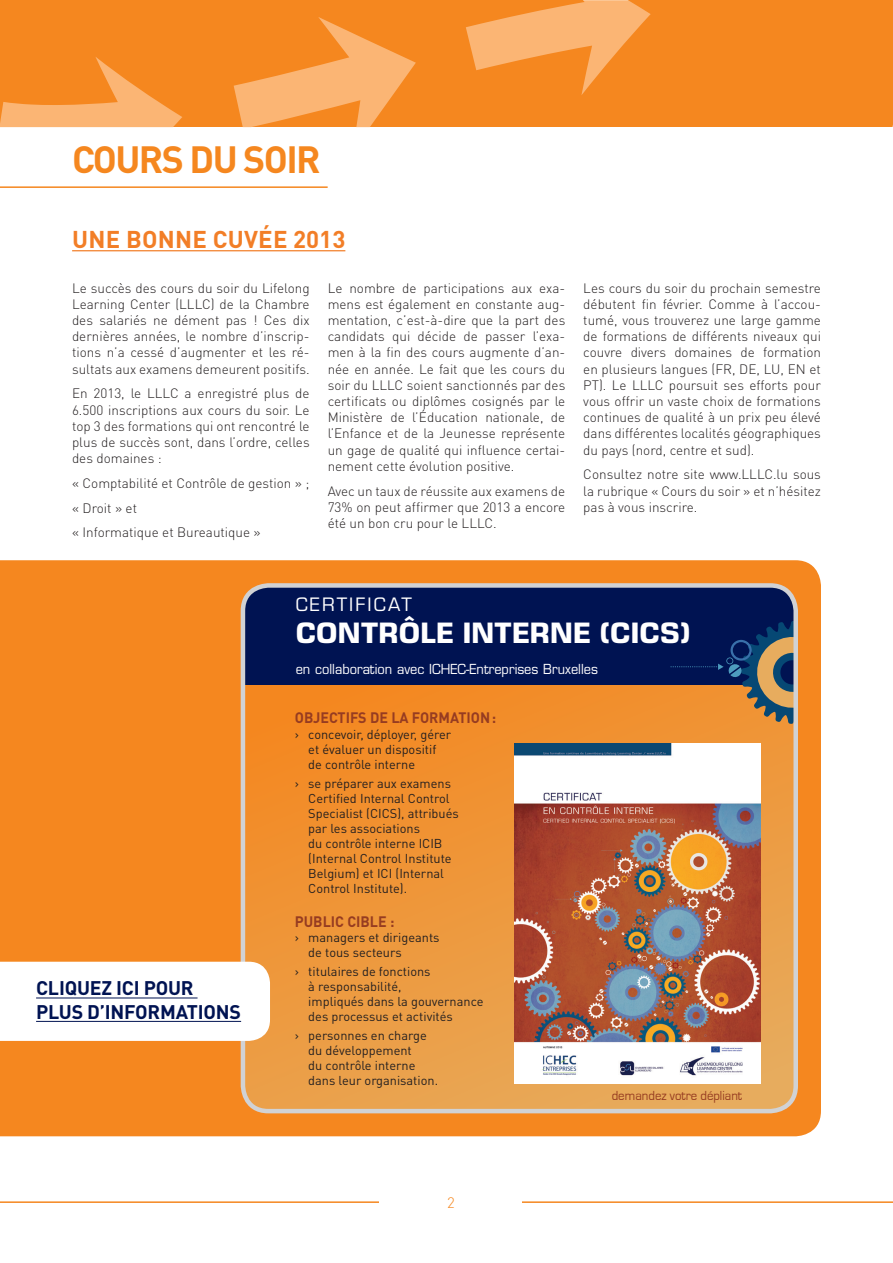
<style>
.page{position:relative;width:893px;height:1263px;background:#fff}
.page>*{position:absolute;margin:0;border:0;box-sizing:border-box;transform-origin:0 0}
.titre{font:700 37.5px "DIN Pro";letter-spacing:-.04em;color:#f5871f}
.t1{font:700 30px "Eurostile Next LT Pro";letter-spacing:.005em;color:#fff}
.titre-2{font:700 24px "DIN Pro";letter-spacing:.01em;color:#f27e27}
.texte_courant_Bold{font:700 19.5px/23.4px "DIN Pro";letter-spacing:-.01em;color:#001352}
.t2{font:18px "Eurostile LT Std";letter-spacing:.12em;color:#fff}
.t3{font:700 15px "DIN Pro";color:#963c21;scale:.95 1}
.t4{font:300 15px "DIN Pro";color:#f5871f}
.texte_courant{font:300 13.5px/16.2px "DIN Pro";color:#231f20;text-align:justify}
.t5{font:13.5px "Eurostile LT Std";color:#fff;scale:.95 1}
.t6{font:13.5px "Eurostile";color:#963c21;scale:.95 1}
.t7{font:12.75px/15px "DIN Pro";color:#231f20}
</style>
<div class="page">
<div style="left:0;top:560px;width:821px;height:576px;background:#f5871f"></div>
<hr style="left:0;top:1201px;width:893px;height:2px;background:#f5871f">
<div style="left:380px;top:1196px;width:142px;height:67px;background:#fff"></div>
<div style="left:0;top:1px;width:893px;height:126px;background:#f5871f"></div>
<svg style="left:466px;top:0;width:185px;height:95px"></svg>
<svg style="left:0;top:57px;width:182px;height:71px"></svg>
<svg style="left:234px;top:17px;width:182px;height:111px"></svg>
<hr style="left:72px;top:250px;width:273px;height:1px;background:#f27e27">
<hr style="left:0;top:186px;width:328px;height:2px;background:#f5871f">
<svg style="left:243px;top:585px;width:553px;height:526px"></svg>
<div style="left:243px;top:587px;width:553px;height:98px;background:#001352"></div>
<img style="left:515px;top:743px;width:245px;height:340px">
<svg style="left:670px;top:621px;width:123px;height:103px"></svg>
<div style="left:241px;top:583px;width:557px;height:530px;border:4px solid #d1d2d4;border-radius:26px"></div>
<svg style="left:0;top:962px;width:270px;height:79px"></svg>
<hr style="left:36px;top:997px;width:162px;height:1px;background:#001352">
<hr style="left:36px;top:1021px;width:205px;height:1px;background:#001352">
<p class="titre" style="left:72px;top:133px;width:250px">COURS DU SOIR</p>
<p class="titre-2" style="left:72px;top:223px;width:275px">UNE BONNE CUVÉE 2013</p>
<p class="texte_courant" style="left:72px;top:279px;width:239px">Le succès des cours du soir du Lifelong Learning Center (LLLC) de la Chambre des salariés ne dément pas ! Ces dix dernières années, le nombre d’inscrip&shy;tions n’a cessé d’augmenter et les ré&shy;sultats aux examens demeurent positifs.</p>
<p class="texte_courant" style="left:72px;top:385px;width:239px">En 2013, le LLLC a enregistré plus de 6.500 inscriptions aux cours du soir. Le top 3 des formations qui ont rencontré le plus de succès sont, dans l’ordre, celles des domaines :</p>
<p class="texte_courant" style="left:72px;top:474px;width:239px">« Comptabilité et Contrôle de gestion » ;</p>
<p class="texte_courant" style="left:72px;top:499px;width:67px">« Droit » et</p>
<p class="texte_courant" style="left:72px;top:524px;width:190px">« Informatique et Bureautique »</p>
<p class="texte_courant" style="left:328px;top:279px;width:239px">Le nombre de participations aux exa&shy;mens est également en constante aug&shy;mentation, c’est-à-dire que la part des candidats qui décide de passer l’exa&shy;men à la fin des cours augmente d’an&shy;née en année. Le fait que les cours du soir du LLLC soient sanctionnés par des certificats ou diplômes cosignés par le Ministère de l’Éducation nationale, de l’Enfance et de la Jeunesse représente un gage de qualité qui influence certai&shy;nement cette évolution positive.</p>
<p class="texte_courant" style="left:328px;top:482px;width:239px">Avec un taux de réussite aux examens de 73% on peut affirmer que 2013 a encore été un bon cru pour le LLLC.</p>
<p class="texte_courant" style="left:583px;top:279px;width:239px">Les cours du soir du prochain semestre débutent fin février. Comme à l’accou&shy;tumé, vous trouverez une large gamme de formations de différents niveaux qui couvre divers domaines de formation en plusieurs langues (FR, DE, LU, EN et PT). Le LLLC poursuit ses efforts pour vous offrir un vaste choix de formations continues de qualité à un prix peu élevé dans différentes localités géographiques du pays (nord, centre et sud).</p>
<p class="texte_courant" style="left:583px;top:466px;width:239px">Consultez notre site www.LLLC.lu sous la rubrique « Cours du soir » et n’hésitez pas à vous inscrire.</p>
<p class="texte_courant_Bold" style="left:36px;top:976px;width:206px">CLIQUEZ ICI POUR<br>PLUS D’INFORMATIONS</p>
<p class="t2" style="left:296px;top:594px;width:118px">CERTIFICAT</p>
<p class="t1" style="left:296px;top:615px;width:397px">CONTRÔLE INTERNE (CICS)</p>
<p class="t5" style="left:296px;top:661px;width:320px">en collaboration avec ICHEC-Entreprises Bruxelles</p>
<p class="t3" style="left:295px;top:708px;width:213px">OBJECTIFS DE LA FORMATION :</p>
<p class="t7" style="left:308px;top:726px;width:144px;text-indent:-14px">› concevoir, déployer, gérer et évaluer un dispositif de contrôle interne</p>
<p class="t7" style="left:308px;top:775px;width:152px;text-indent:-14px">› se préparer aux examens<br>Certified Internal Control<br>Specialist (CICS), attribués par les associations<br>du contrôle interne ICIB (Internal Control Institute<br>Belgium) et ICI (Internal<br>Control Institute).</p>
<p class="t3" style="left:295px;top:911px;width:106px">PUBLIC CIBLE :</p>
<p class="t7" style="left:308px;top:929px;width:133px;text-indent:-14px">› managers et dirigeants de tous secteurs</p>
<p class="t7" style="left:308px;top:963px;width:177px;text-indent:-14px">› titulaires de fonctions<br>à responsabilité,<br>impliqués dans la gouvernance des processus et activités</p>
<p class="t7" style="left:308px;top:1027px;width:131px;text-indent:-14px">› personnes en charge du développement<br>du contrôle interne dans leur organisation.</p>
<p class="t4" style="left:447px;top:1192px;width:9px">2</p>
<p class="t6" style="left:612px;top:1088px;width:139px">demandez votre dépliant</p>
</div>
